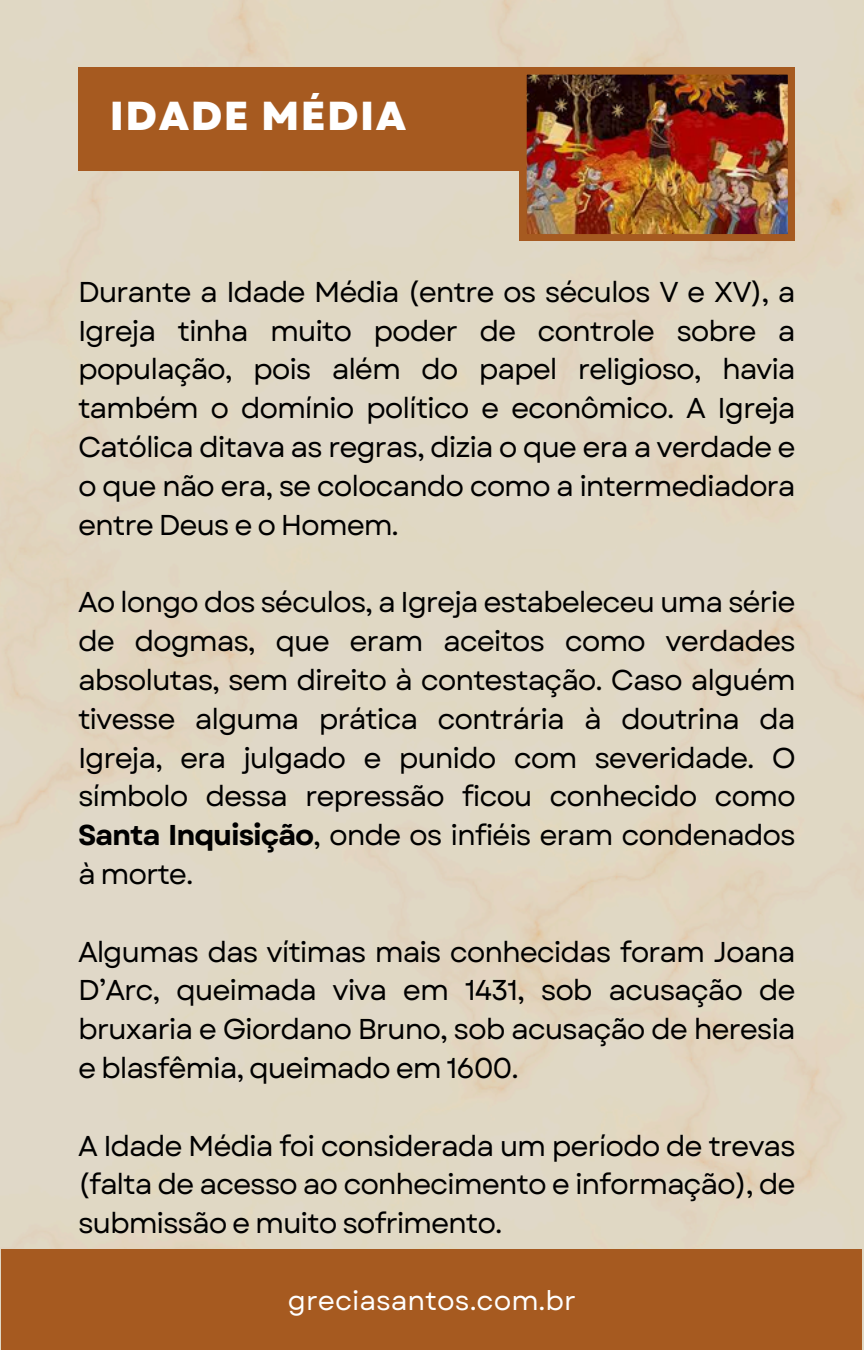
<style>
.page{position:relative;width:864px;height:1350px;background:#e0d8c4}
.page>*{position:absolute;margin:0;border:0;box-sizing:border-box;transform-origin:0 0}
.t1{font:800 40.5px "Garet";letter-spacing:.04em;color:#fff}
.t2{font:28.57px/38.7px "Garet";letter-spacing:-.04em;color:#000;text-align:justify}
.t3{font:27px "Garet";color:#fff}
.s1{font-weight:700}
</style>
<div class="page">
<div style="left:2px;top:1249px;width:860px;height:101px;background:#a65a20"></div>
<div style="left:78px;top:68px;width:442px;height:103px;background:#a65a20"></div>
<img style="left:520px;top:68px;width:275px;height:173px">
<p class="t1" style="left:110px;top:87px;width:298px">IDADE MÉDIA</p>
<p class="t2" style="left:78px;top:273px;width:719px">Durante a Idade Média (entre os séculos V e XV), a Igreja tinha muito poder de controle sobre a população, pois além do papel religioso, havia também o domínio político e econômico. A Igreja Católica ditava as regras, dizia o que era a verdade e o que não era, se colocando como a intermediadora entre Deus e o Homem.</p>
<p class="t2" style="left:78px;top:583px;width:719px">Ao longo dos séculos, a Igreja estabeleceu uma série de dogmas, que eram aceitos como verdades absolutas, sem direito à contestação. Caso alguém tivesse alguma prática contrária à doutrina da Igreja, era julgado e punido com severidade. O símbolo dessa repressão ficou conhecido como <span class="s1">Santa Inquisição</span>, onde os infiéis eram condenados à morte.</p>
<p class="t2" style="left:78px;top:932px;width:719px">Algumas das vítimas mais conhecidas foram Joana D’Arc, queimada viva em 1431, sob acusação de bruxaria e Giordano Bruno, sob acusação de heresia e blasfêmia, queimado em 1600.</p>
<p class="t2" style="left:78px;top:1126px;width:719px">A Idade Média foi considerada um período de trevas (falta de acesso ao conhecimento e informação), de submissão e muito sofrimento.</p>
<p class="t3" style="left:288px;top:1281px;width:290px">greciasantos.com.br</p>
</div>
